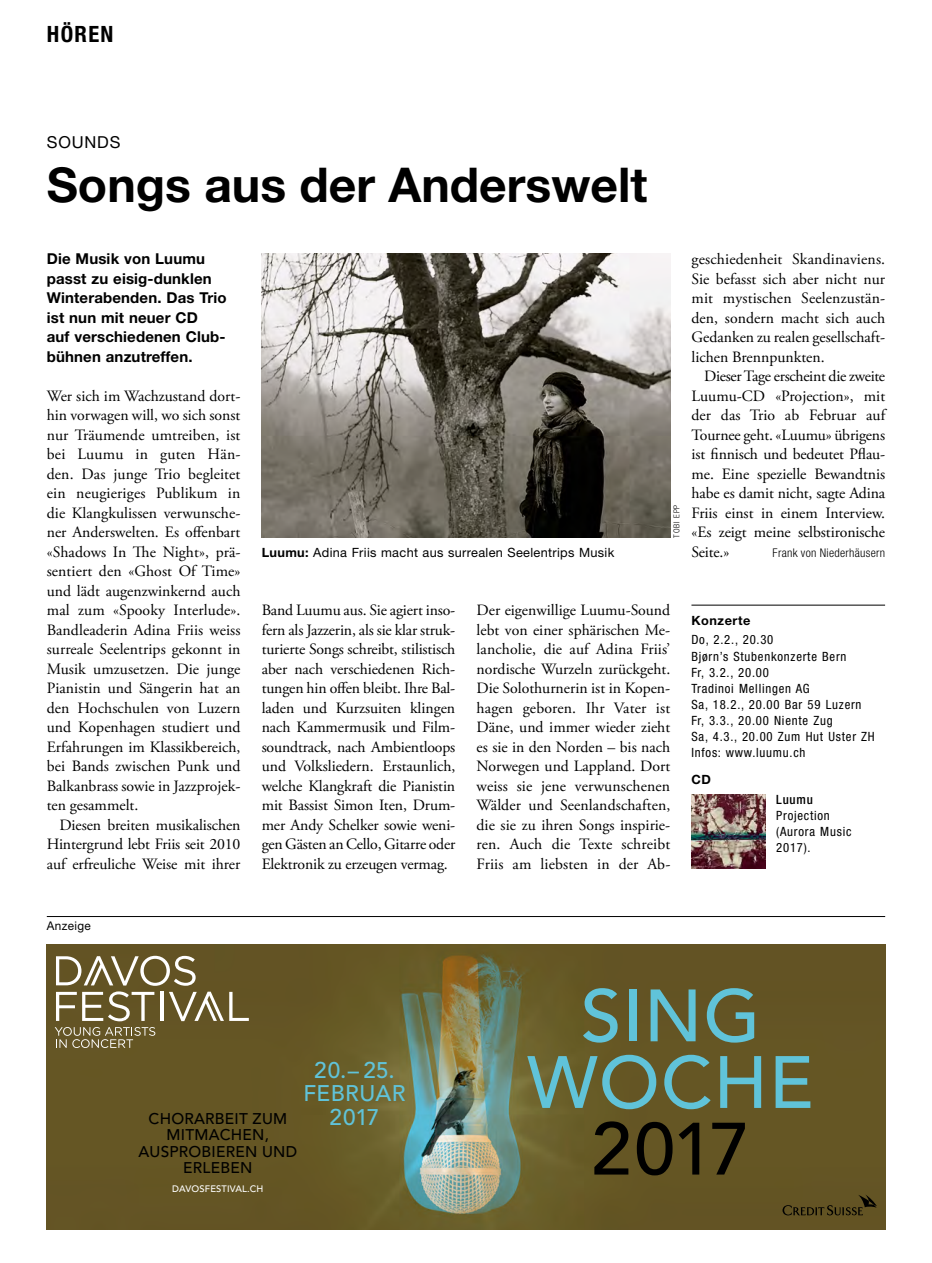
<style>
.page{position:relative;width:932px;height:1263px;background:#fff}
.page>*{position:absolute;margin:0;border:0;box-sizing:border-box;transform-origin:0 0}
.t1{font:500 73.2px/66.6px "Avenir";letter-spacing:.015em;color:#60c3d9;text-align:center}
._200_KU_Titel_Artike{font:700 48px "Helvetica Neue LT Std";color:#000}
.t2{font:500 22.5px/23.5px "Avenir";letter-spacing:.015em;color:#60c3d9;text-align:center}
._010_KU_Rubriktitel{font:700 condensed 22.5px "Helvetica Neue LT Std";letter-spacing:.06em;color:#000}
._020_KU_Dachzeile_Ar{font:16.5px "Helvetica Neue LT Std";letter-spacing:.05em;color:#000}
._050_KU_Lauftext_10{font:15.75px/19.5px "Adobe Garamond Pro";color:#000;text-align:justify}
._052_KU_Lauftext_Ein{font:15.75px/19.5px "Adobe Garamond Pro";letter-spacing:-.01em;color:#000;text-align:justify}
.t3{font:500 15.45px/16px "Avenir";letter-spacing:.015em;color:#000;text-align:center}
._040_KU_Vorspann_1-s{font:700 15px/19.5px "Helvetica Neue LT Std";letter-spacing:.01em;color:#000}
._066_KU_Kasten_Text{font:condensed 12.75px/16.2px "Helvetica Neue LT Std";letter-spacing:.06em;color:#000}
._070_KU_Bilduntersch{font:12.75px "Helvetica Neue LT Std";letter-spacing:.025em;color:#000}
._063_KU_Kasten_Titel{font:700 12.75px "Helvetica Neue LT Std";letter-spacing:.04em;color:#000}
._065_Ku_Kasten_Zwiti{font:500 condensed 12.75px "Helvetica Neue LT Std";letter-spacing:.06em;color:#000}
._052_KU_Lauftext_Ein-2{font:300 condensed 12px "Helvetica Neue LT Std";letter-spacing:.025em;color:#000}
.t4{font:12px "Helvetica Neue LT Std";letter-spacing:.03em;color:#000}
.t5{font:500 9.3px "Avenir";letter-spacing:.015em;color:#fff}
._071_KU_Fotobyline_5{font:300 condensed 8.25px "Helvetica Neue LT Std";letter-spacing:.11em;color:#000}
.s1{font-weight:700}
.s2{color:#000}
</style>
<div class="page">
<img style="left:261px;top:253px;width:409px;height:284px">
<hr style="left:691px;top:605px;width:193px;height:1px;background:#000">
<img style="left:691px;top:794px;width:74px;height:74px">
<img style="left:47px;top:944px;width:837px;height:285px">
<svg style="left:56px;top:956px;width:193px;height:65px"></svg>
<svg style="left:55px;top:1027px;width:100px;height:21px;background:#81754d"></svg>
<svg style="left:782px;top:1194px;width:94px;height:21px;background:#53461d"></svg>
<hr style="left:47px;top:916px;width:837px;height:1px;background:#000">
<p class="_010_KU_Rubriktitel" style="left:47px;top:20px;width:68px">HÖREN</p>
<p class="_020_KU_Dachzeile_Ar" style="left:47px;top:132px;width:75px">SOUNDS</p>
<p class="_200_KU_Titel_Artike" style="left:47px;top:155px;width:602px">Songs aus der Anderswelt</p>
<p class="_040_KU_Vorspann_1-s" style="left:47px;top:249px;width:181px">Die Musik von Luumu passt zu eisig-dunklen<br>Winterabenden. Das Trio ist nun mit neuer CD<br>auf verschiedenen Club&shy;bühnen anzutreffen.</p>
<p class="_050_KU_Lauftext_10" style="left:47px;top:386px;width:195px">Wer sich im Wachzustand dort&shy;hin vorwagen will, wo sich sonst nur Träumende umtreiben, ist bei Luumu in guten Hän&shy;den. Das junge Trio begleitet ein neugieriges Publikum in die Klangkulissen verwunsche&shy;ner Anderswelten. Es offenbart «Shadows In The Night», prä&shy;sentiert den «Ghost Of Time» und lädt augenzwinkernd auch mal zum «Spooky Interlude».<br>Bandleaderin Adina Friis weiss surreale Seelentrips gekonnt in Musik umzusetzen. Die junge Pianistin und Sängerin hat an den Hochschulen von Luzern und Kopenhagen studiert und Erfahrungen im Klassikbereich, bei Bands zwischen Punk und Balkanbrass sowie in Jazzprojek&shy;ten gesammelt.</p>
<p class="_052_KU_Lauftext_Ein" style="left:47px;top:815px;width:195px;text-indent:13px">Diesen breiten musikalischen Hintergrund lebt Friis seit 2010 auf erfreuliche Weise mit ihrer</p>
<p class="_070_KU_Bilduntersch" style="left:261px;top:544px;width:354px"><span class="s1">Luumu:</span> Adina Friis macht aus surrealen Seelentrips Musik</p>
<p class="_071_KU_Fotobyline_5" style="left:671px;top:538px;width:35px;rotate:-90deg">TOBI EPP</p>
<p class="_050_KU_Lauftext_10" style="left:691px;top:250px;width:195px">geschiedenheit Skandinaviens.<br>Sie befasst sich aber nicht nur mit mystischen Seelenzustän&shy;den, sondern macht sich auch Gedanken zu realen gesellschaft&shy;lichen Brennpunkten.</p>
<p class="_052_KU_Lauftext_Ein" style="left:691px;top:367px;width:195px;text-indent:13px">Dieser Tage erscheint die zweite Luumu-CD «Projection», mit der das Trio ab Februar auf Tournee geht. «Luumu» übrigens ist finnisch und bedeutet Pflau&shy;me. Eine spezielle Bewandtnis habe es damit nicht, sagte Adina Friis einst in einem Interview. «Es zeigt meine selbstironische Seite.»</p>
<p class="_052_KU_Lauftext_Ein-2" style="left:772px;top:545px;width:114px">Frank von Niederhäusern</p>
<p class="_052_KU_Lauftext_Ein" style="left:261px;top:601px;width:195px">Band Luumu aus. Sie agiert inso&shy;fern als Jazzerin, als sie klar struk&shy;turierte Songs schreibt, stilistisch aber nach verschiedenen Rich&shy;tungen hin offen bleibt. Ihre Bal&shy;laden und Kurzsuiten klingen nach Kammermusik und Film&shy;soundtrack, nach Ambientloops und Volksliedern. Erstaunlich, welche Klangkraft die Pianistin mit Bassist Simon Iten, Drum&shy;mer Andy Schelker sowie weni&shy;gen Gästen an Cello, Gitarre oder Elektronik zu erzeugen vermag.</p>
<p class="_050_KU_Lauftext_10" style="left:476px;top:601px;width:195px">Der eigenwillige Luumu-Sound lebt von einer sphärischen Me&shy;lancholie, die auf Adina Friis’ nordische Wurzeln zurückgeht.<br>Die Solothurnerin ist in Kopen&shy;hagen geboren. Ihr Vater ist Däne, und immer wieder zieht es sie in den Norden – bis nach Norwegen und Lappland. Dort weiss sie jene verwunschenen Wälder und Seenlandschaften, die sie zu ihren Songs inspirie&shy;ren. Auch die Texte schreibt Friis am liebsten in der Ab-</p>
<p class="_063_KU_Kasten_Titel" style="left:691px;top:612px;width:60px">Konzerte</p>
<p class="_066_KU_Kasten_Text" style="left:691px;top:632px;width:156px">Do, 2.2., 20.30<br>Bjørn’s Stubenkonzerte Bern</p>
<p class="_066_KU_Kasten_Text" style="left:691px;top:664px;width:120px">Fr, 3.2., 20.00<br>Tradinoi Mellingen AG</p>
<p class="_066_KU_Kasten_Text" style="left:691px;top:696px;width:171px">Sa, 18.2., 20.00 Bar 59 Luzern</p>
<p class="_066_KU_Kasten_Text" style="left:691px;top:712px;width:143px">Fr, 3.3., 20.00 Niente Zug</p>
<p class="_066_KU_Kasten_Text" style="left:691px;top:728px;width:185px">Sa, 4.3., 20.00 Zum Hut Uster ZH</p>
<p class="_066_KU_Kasten_Text" style="left:691px;top:745px;width:115px">Infos: www.luumu.ch</p>
<p class="_063_KU_Kasten_Titel" style="left:691px;top:772px;width:21px">CD</p>
<p class="_065_Ku_Kasten_Zwiti" style="left:776px;top:791px;width:38px">Luumu</p>
<p class="_066_KU_Kasten_Text" style="left:776px;top:807px;width:55px">Projection</p>
<p class="_066_KU_Kasten_Text" style="left:776px;top:823px;width:77px">(Aurora Music<br>2017).</p>
<p class="t4" style="left:47px;top:918px;width:46px">Anzeige</p>
<p class="t2" style="left:303px;top:1057px;width:104px">20.– 25.<br>FEBRUAR</p>
<p class="t3" style="left:148px;top:1110px;width:140px">CHORARBEIT ZUM</p>
<p class="t2" style="left:329px;top:1104px;width:51px">2017</p>
<p class="t3" style="left:138px;top:1126px;width:160px">MITMACHEN,<br>AUSPROBIEREN UND<br>ERLEBEN</p>
<p class="t5" style="left:172px;top:1180px;width:93px">DAVOSFESTIVAL.CH</p>
<p class="t1" style="left:527px;top:978px;width:288px">SING<br>WOCHE<br><span class="s2">2017</span></p>
</div>
